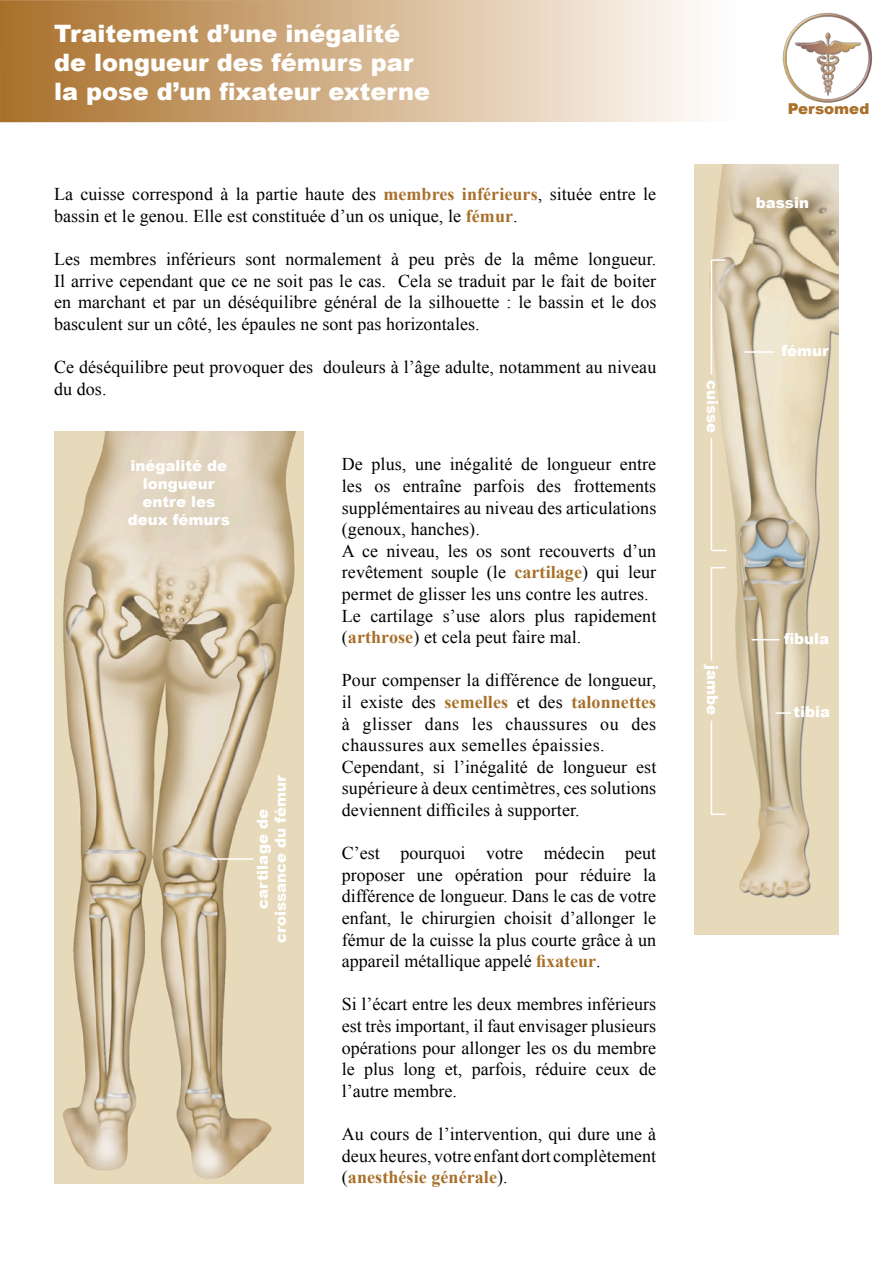
<style>
.page{position:relative;width:893px;height:1263px;background:#fff}
.page>*{position:absolute;margin:0;border:0;box-sizing:border-box;transform-origin:0 0}
.t1{font:900 24px "Arial";color:#fff}
.t2{font:18px/21.6px "Times New Roman";letter-spacing:.005em;color:#000;text-align:justify}
.t3{font:900 15px "Arial";color:#fff}
.t4{font:900 15px "Arial";color:#a8702a}
.s1{font-weight:700;color:#a8702a}
</style>
<div class="page">
<div style="left:0;top:0;width:739px;height:122px;background:linear-gradient(to right,#a96f29,#fffffe)"></div>
<img style="left:782px;top:12px;width:91px;height:91px">
<img style="left:694px;top:164px;width:144px;height:770px">
<hr style="left:711px;top:260px;width:1px;height:114px;background:#fff">
<hr style="left:711px;top:438px;width:1px;height:112px;background:#fff">
<hr style="left:711px;top:567px;width:1px;height:93px;background:#fff">
<hr style="left:711px;top:721px;width:1px;height:94px;background:#fff">
<svg style="left:711px;top:259px;width:14px;height:2px"></svg>
<svg style="left:712px;top:550px;width:14px;height:1px"></svg>
<svg style="left:712px;top:567px;width:13px;height:1px"></svg>
<svg style="left:712px;top:813px;width:13px;height:2px"></svg>
<hr style="left:744px;top:351px;width:30px;height:2px;background:#fff">
<svg style="left:752px;top:639px;width:28px;height:1px"></svg>
<svg style="left:775px;top:712px;width:16px;height:2px"></svg>
<img style="left:54px;top:432px;width:250px;height:751px">
<hr style="left:212px;top:858px;width:41px;height:2px;background:#fff">
<p class="t1" style="left:54px;top:20px;width:348px">Traitement d’une inégalité</p>
<p class="t1" style="left:54px;top:49px;width:361px">de longueur des fémurs par</p>
<p class="t1" style="left:54px;top:78px;width:378px">la pose d’un fixateur externe</p>
<p class="t2" style="left:54px;top:183px;width:604px">La cuisse correspond à la partie haute des <span class="s1">membres inférieurs</span>, située entre le bassin et le genou. Elle est constituée d’un os unique, le <span class="s1">fémur</span>.</p>
<p class="t2" style="left:54px;top:248px;width:604px">Les membres inférieurs sont normalement à peu près de la même longueur.<br>Il arrive cependant que ce ne soit pas le cas. Cela se traduit par le fait de boiter en marchant et par un déséquilibre général de la silhouette : le bassin et le dos basculent sur un côté, les épaules ne sont pas horizontales.</p>
<p class="t2" style="left:54px;top:356px;width:604px">Ce déséquilibre peut provoquer des douleurs à l’âge adulte, notamment au niveau du dos.</p>
<p class="t3" style="left:130px;top:457px;width:98px">inégalité de</p>
<p class="t3" style="left:143px;top:475px;width:73px">longueur</p>
<p class="t3" style="left:142px;top:493px;width:74px">entre les</p>
<p class="t3" style="left:128px;top:511px;width:104px">deux fémurs</p>
<p class="t3" style="left:272px;top:943px;width:170px;rotate:-90deg">croissance du fémur</p>
<p class="t3" style="left:254px;top:909px;width:101px;rotate:-90deg">cartilage de</p>
<p class="t2" style="left:342px;top:453px;width:316px">De plus, une inégalité de longueur entre les os entraîne parfois des frottements supplémentaires au niveau des articulations (genoux, hanches).</p>
<p class="t2" style="left:342px;top:540px;width:316px">A ce niveau, les os sont recouverts d’un revêtement souple (le <span class="s1">cartilage</span>) qui leur permet de glisser les uns contre les autres.</p>
<p class="t2" style="left:342px;top:604px;width:316px">Le cartilage s’use alors plus rapidement (<span class="s1">arthrose</span>) et cela peut faire mal.</p>
<p class="t2" style="left:342px;top:669px;width:316px">Pour compenser la différence de longueur, il existe des <span class="s1">semelles</span> et des <span class="s1">talonnettes </span>à glisser dans les chaussures ou des chaussures aux semelles épaissies.</p>
<p class="t2" style="left:342px;top:756px;width:316px">Cependant, si l’inégalité de longueur est supérieure à deux centimètres, ces solutions deviennent difficiles à supporter.</p>
<p class="t2" style="left:342px;top:842px;width:316px">C’est pourquoi votre médecin peut proposer une opération pour réduire la différence de longueur. Dans le cas de votre enfant, le chirurgien choisit d’allonger le fémur de la cuisse la plus courte grâce à un appareil métallique appelé <span class="s1">fixateur</span>.</p>
<p class="t2" style="left:342px;top:993px;width:316px">Si l’écart entre les deux membres inférieurs est très important, il faut envisager plusieurs opérations pour allonger les os du membre le plus long et, parfois, réduire ceux de l’autre membre.</p>
<p class="t2" style="left:342px;top:1123px;width:316px">Au cours de l’intervention, qui dure une à deux heures, votre enfant dort complètement (<span class="s1">anesthésie générale</span>).</p>
<p class="t4" style="left:788px;top:100px;width:83px">Persomed</p>
<p class="t3" style="left:756px;top:195px;width:55px">bassin</p>
<p class="t3" style="left:721px;top:380px;width:55px;rotate:90deg">cuisse</p>
<p class="t3" style="left:781px;top:343px;width:49px">fémur</p>
<p class="t3" style="left:721px;top:665px;width:52px;rotate:90deg">jambe</p>
<p class="t3" style="left:784px;top:630px;width:47px">fibula</p>
<p class="t3" style="left:793px;top:704px;width:38px">tibia</p>
</div>
